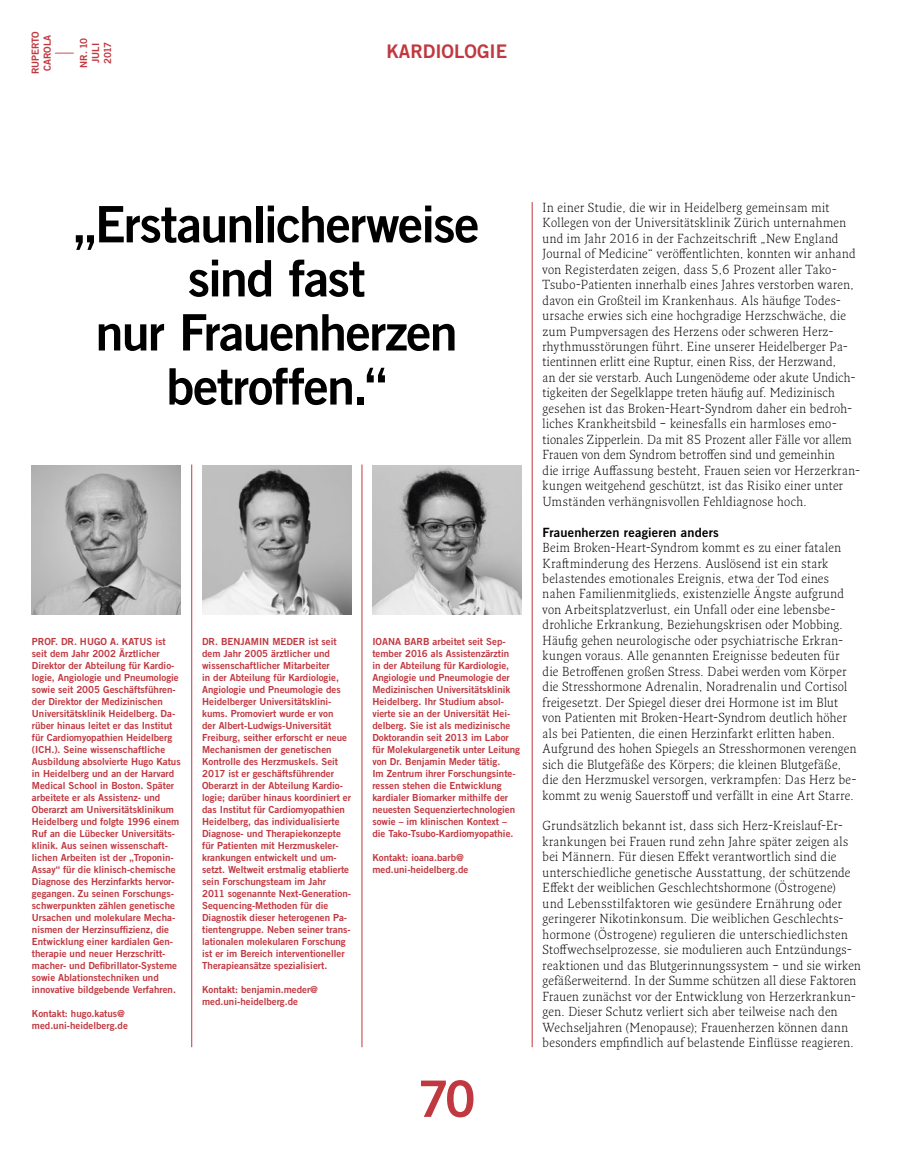
<style>
.page{position:relative;width:915px;height:1149px;background:#fff}
.page>*{position:absolute;margin:0;border:0;box-sizing:border-box;transform-origin:0 0}
.t1{font:50.25px/54px "Trade Gothic LT Std Bd 2";letter-spacing:-.03em;color:#000;text-align:center}
.t2{font:50.25px "Trade Gothic LT Std Bd 2";color:#c03840}
.t3{font:18.75px "Trade Gothic LT Std Bd 2";color:#c03840}
.t4{font:300 18.75px "Trade Gothic LT Std";color:#c03840}
.t5{font:300 12.75px/15.5px "Fresco Pro";letter-spacing:.025em;color:#000}
.t6{font:12.75px "Trade Gothic LT Std Bd 2";letter-spacing:.015em;color:#000}
.t7{font:9.75px/12px "Trade Gothic LT Std Bd 2";color:#c03840}
</style>
<div class="page">
<hr style="left:531px;top:202px;width:1px;height:844px;background:#c03840">
<hr style="left:361px;top:464px;width:1px;height:582px;background:#c03840">
<hr style="left:191px;top:464px;width:1px;height:582px;background:#c03840">
<img style="left:202px;top:465px;width:149px;height:149px">
<img style="left:32px;top:465px;width:149px;height:149px">
<img style="left:372px;top:465px;width:149px;height:149px">
<p class="t7" style="left:29px;top:74px;width:45px;text-align:center;rotate:-90deg">RUPERTO<br>CAROLA</p>
<p class="t7" style="left:77px;top:68px;width:31px;rotate:-90deg">NR. 10</p>
<h2 class="t4" style="left:55px;top:40px;width:20px">—</h2>
<p class="t7" style="left:89px;top:64px;width:24px;rotate:-90deg">JULI<br>2017</p>
<h2 class="t3" style="left:386px;top:40px;width:122px">KARDIOLOGIE</h2>
<h1 class="t1" style="left:74px;top:196px;width:407px">„Erstaunlicherweise sind fast<br>nur Frauenherzen betroffen.“</h1>
<p class="t7" style="left:32px;top:635px;width:150px">PROF. DR. HUGO A. KATUS ist seit dem Jahr 2002 Ärztlicher Direktor der Abteilung für Kardio&shy;logie, Angiologie und Pneumologie sowie seit 2005 Geschäftsführen&shy;der Direktor der Medizinischen Universitätsklinik Heidelberg. Da&shy;rüber hinaus leitet er das Institut für Cardiomyopathien Heidelberg (ICH.). Seine wissenschaftliche Ausbildung absolvierte Hugo Katus in Heidelberg und an der Harvard Medical School in Boston. Später arbeitete er als Assistenz- und Oberarzt am Universitätsklinikum Heidelberg und folgte 1996 einem Ruf an die Lübecker Universitäts&shy;klinik. Aus seinen wissenschaft&shy;lichen Arbeiten ist der „Troponin-Assay“ für die klinisch-chemische Diagnose des Herzinfarkts hervor&shy;gegangen. Zu seinen Forschungs&shy;schwerpunkten zählen genetische Ursachen und molekulare Mecha&shy;nismen der Herzinsuffizienz, die Entwicklung einer kardialen Gen&shy;therapie und neuer Herzschritt&shy;macher- und Defibrillator-Systeme sowie Ablationstechniken und innovative bildgebende Verfahren.</p>
<p class="t7" style="left:32px;top:1007px;width:97px">Kontakt: hugo.katus@ med.uni-heidelberg.de</p>
<p class="t7" style="left:202px;top:635px;width:150px">DR. BENJAMIN MEDER ist seit dem Jahr 2005 ärztlicher und wissenschaftlicher Mitarbeiter<br>in der Abteilung für Kardiologie, Angiologie und Pneumologie des Heidelberger Universitätsklini&shy;kums. Promoviert wurde er von<br>der Albert-Ludwigs-Universität Freiburg, seither erforscht er neue Mechanismen der genetischen Kontrolle des Herzmuskels. Seit 2017 ist er geschäftsführender Oberarzt in der Abteilung Kardio&shy;logie; darüber hinaus koordiniert er das Institut für Cardiomyopathien Heidelberg, das individualisierte Diagnose- und Therapiekonzepte für Patienten mit Herzmuskeler&shy;krankungen entwickelt und um&shy;setzt. Weltweit erstmalig etablierte sein Forschungsteam im Jahr<br>2011 sogenannte Next-Generation-Sequencing-Methoden für die Diagnostik dieser heterogenen Pa&shy;tientengruppe. Neben seiner trans&shy;lationalen molekularen Forschung ist er im Bereich interventioneller Therapieansätze spezialisiert.</p>
<p class="t7" style="left:202px;top:983px;width:117px">Kontakt: benjamin.meder@ med.uni-heidelberg.de</p>
<p class="t7" style="left:372px;top:635px;width:149px">IOANA BARB arbeitet seit Sep&shy;tember 2016 als Assistenzärztin<br>in der Abteilung für Kardiologie, Angiologie und Pneumologie der Medizinischen Universitätsklinik Heidelberg. Ihr Studium absol&shy;vierte sie an der Universität Hei&shy;delberg. Sie ist als medizinische Doktorandin seit 2013 im Labor für Molekulargenetik unter Leitung von Dr. Benjamin Meder tätig.<br>Im Zentrum ihrer Forschungsinte&shy;ressen stehen die Entwicklung kardialer Biomarker mithilfe der neuesten Sequenziertechnologien sowie – im klinischen Kontext – die Tako-Tsubo-Kardiomyopathie.</p>
<p class="t7" style="left:372px;top:851px;width:97px">Kontakt: ioana.barb@ med.uni-heidelberg.de</p>
<h1 class="t2" style="left:418px;top:1067px;width:59px">70</h1>
<p class="t5" style="left:542px;top:199px;width:319px">In einer Studie, die wir in Heidelberg gemeinsam mit Kollegen von der Universitätsklinik Zürich unternahmen und im Jahr 2016 in der Fachzeitschrift „New England Journal of Medicine“ veröffentlichten, konnten wir anhand von Registerdaten zeigen, dass 5,6 Prozent aller Tako-Tsubo-Patienten innerhalb eines Jahres verstorben waren, davon ein Großteil im Krankenhaus. Als häufige Todes&shy;ursache erwies sich eine hochgradige Herzschwäche, die zum Pumpversagen des Herzens oder schweren Herz&shy;rhythmusstörungen führt. Eine unserer Heidelberger Pa&shy;tientinnen erlitt eine Ruptur, einen Riss, der Herzwand,<br>an der sie verstarb. Auch Lungenödeme oder akute Undich&shy;tigkeiten der Segelklappe treten häufig auf. Medizinisch gesehen ist das Broken-Heart-Syndrom daher ein bedroh&shy;liches Krankheitsbild – keinesfalls ein harmloses emo&shy;tionales Zipperlein. Da mit 85 Prozent aller Fälle vor allem Frauen von dem Syndrom betroffen sind und gemeinhin<br>die irrige Auffassung besteht, Frauen seien vor Herzerkran&shy;kungen weitgehend geschützt, ist das Risiko einer unter Umständen verhängnisvollen Fehldiagnose hoch.</p>
<p class="t6" style="left:542px;top:524px;width:178px">Frauenherzen reagieren anders</p>
<p class="t5" style="left:542px;top:539px;width:315px">Beim Broken-Heart-Syndrom kommt es zu einer fatalen Kraftminderung des Herzens. Auslösend ist ein stark belastendes emotionales Ereignis, etwa der Tod eines nahen Familienmitglieds, existenzielle Ängste aufgrund von Arbeitsplatzverlust, ein Unfall oder eine lebensbe&shy;drohliche Erkrankung, Beziehungskrisen oder Mobbing.<br>Häufig gehen neurologische oder psychiatrische Erkran&shy;kungen voraus. Alle genannten Ereignisse bedeuten für die Betroffenen großen Stress. Dabei werden vom Körper die Stresshormone Adrenalin, Noradrenalin und Cortisol freigesetzt. Der Spiegel dieser drei Hormone ist im Blut von Patienten mit Broken-Heart-Syndrom deutlich höher als bei Patienten, die einen Herzinfarkt erlitten haben.<br>Aufgrund des hohen Spiegels an Stresshormonen verengen sich die Blutgefäße des Körpers; die kleinen Blutgefäße, die den Herzmuskel versorgen, verkrampfen: Das Herz be&shy;kommt zu wenig Sauerstoff und verfällt in eine Art Starre.</p>
<p class="t5" style="left:542px;top:817px;width:319px">Grundsätzlich bekannt ist, dass sich Herz-Kreislauf-Er&shy;krankungen bei Frauen rund zehn Jahre später zeigen als bei Männern. Für diesen Effekt verantwortlich sind die unterschiedliche genetische Ausstattung, der schützende Effekt der weiblichen Geschlechtshormone (Östrogene)<br>und Lebensstilfaktoren wie gesündere Ernährung oder geringerer Nikotinkonsum. Die weiblichen Geschlechts&shy;hormone (Östrogene) regulieren die unterschiedlichsten Stoffwechselprozesse, sie modulieren auch Entzündungs&shy;reaktionen und das Blutgerinnungssystem – und sie wirken gefäßerweiternd. In der Summe schützen all diese Faktoren Frauen zunächst vor der Entwicklung von Herzerkrankun&shy;gen. Dieser Schutz verliert sich aber teilweise nach den Wechseljahren (Menopause); Frauenherzen können dann besonders empfindlich auf belastende Einflüsse reagieren.</p>
</div>
